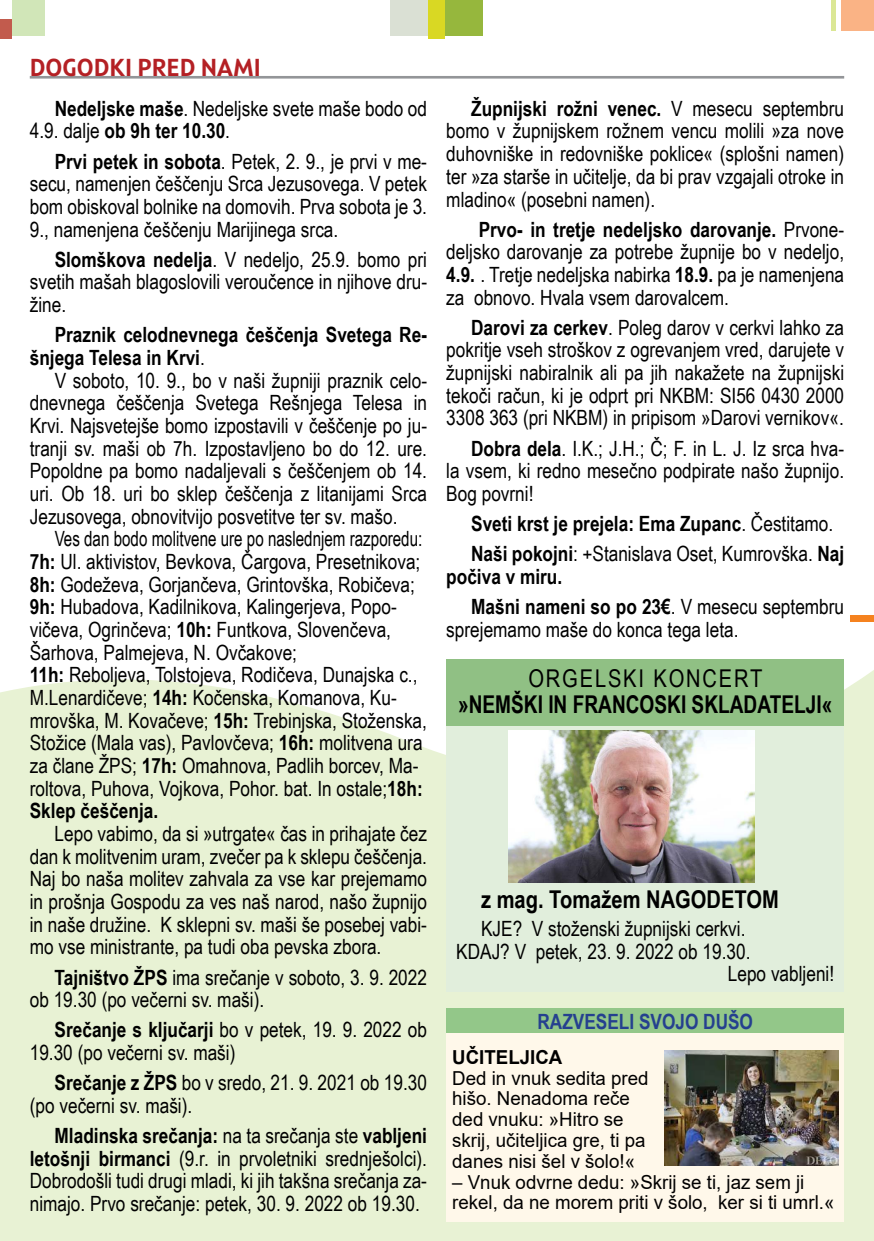
<style>
.page{position:relative;width:874px;height:1241px;background:#fff}
.page>*{position:absolute;margin:0;border:0;box-sizing:border-box;transform-origin:0 0}
.t1{font:700 24.5px "Arial Narrow";color:#000;scale:.95 1}
.t2{font:700 24.5px "Arial Narrow";color:#000}
.t3{font:700 24.5px "Squad";color:#b42024}
.t4{font:24.5px "Arial Narrow";letter-spacing:.075em;color:#000}
.t5{font:21px/22.6px "Arial Narrow";color:#000;text-align:justify}
.t6{font:21px/22.6px "Arial Narrow";color:#000;scale:.88 1}
.t7{font:700 21px/30.1px "Arial Narrow";color:#000}
.t8{font:700 21px "Arial Narrow";color:#25408f}
.t9{font:19.25px/20.8px "Arial";color:#000}
.t10{font:700 19.25px "Arial";color:#000}
.s1{font-weight:700}
.s2{font-weight:400}
</style>
<div class="page">
<div style="left:850px;top:615px;width:23px;height:7px;background:#f5821f"></div>
<div style="left:436px;top:0;width:46px;height:36px;background:#96b73d"></div>
<div style="left:390px;top:0;width:46px;height:36px;background:#dae0d4"></div>
<div style="left:830px;top:0;width:5px;height:31px;background:#dbe795"></div>
<div style="left:428px;top:0;width:16px;height:39px;background:#d9d823"></div>
<div style="left:0;top:0;width:45px;height:36px;background:#d1e6b8"></div>
<div style="left:0;top:19px;width:11px;height:20px;background:#c25b4d"></div>
<div style="left:0;top:0;width:11px;height:19px;background:#fff"></div>
<div style="left:840px;top:0;width:33px;height:31px;background:#fab385"></div>
<div style="left:0;top:659px;width:873px;height:581px;background:#e8f2d4"></div>
<div style="left:446px;top:1008px;width:397px;height:213px;background:#fff8ea"></div>
<div style="left:446px;top:1008px;width:397px;height:25px;background:#93c789"></div>
<img style="left:664px;top:1050px;width:174px;height:115px">
<hr style="left:30px;top:76px;width:813px;height:3px;background:#939598">
<div style="left:446px;top:659px;width:397px;height:332px;background:#e1eedc"></div>
<img style="left:508px;top:730px;width:246px;height:152px">
<div style="left:446px;top:659px;width:397px;height:66px;background:#90c084"></div>
<p class="t3" style="left:30px;top:52px;width:232px">DOGODKI PRED NAMI</p>
<p class="t5" style="left:30px;top:96px;width:398px;text-indent:25px"><span class="s1">Nedeljske maše</span>. Nedeljske svete maše bodo od<br>4.9. dalje <span class="s1">ob 9h ter 10.30</span>.</p>
<p class="t5" style="left:30px;top:149px;width:398px;text-indent:25px"><span class="s1">Prvi petek in sobota</span>. Petek, 2. 9., je prvi v me&shy;secu, namenjen češčenju Srca Jezusovega. V petek bom obiskoval bolnike na domovih. Prva sobota je 3.<br>9., namenjena češčenju Marijinega srca.</p>
<p class="t5" style="left:30px;top:247px;width:398px;text-indent:25px"><span class="s1">Slomškova nedelja</span>. V nedeljo, 25.9. bomo pri svetih mašah blagoslovili veroučence in njihove dru&shy;žine.</p>
<p class="t7" style="left:30px;top:322px;width:398px;line-height:22.6px;text-indent:25px">Praznik celodnevnega češčenja Svetega Re&shy;šnjega Telesa in Krvi<span class="s2">.</span></p>
<p class="t5" style="left:30px;top:368px;width:398px;text-indent:25px">V soboto, 10. 9., bo v naši župniji praznik celo&shy;dnevnega češčenja Svetega Rešnjega Telesa in Krvi. Najsvetejše bomo izpostavili v češčenje po ju&shy;tranji sv. maši ob 7h. Izpostavljeno bo do 12. ure.<br>Popoldne pa bomo nadaljevali s češčenjem ob 14. uri. Ob 18. uri bo sklep češčenja z litanijami Srca Jezusovega, obnovitvijo posvetitve ter sv. mašo.</p>
<p class="t6" style="left:30px;top:527px;width:452px;text-indent:25px">Ves dan bodo molitvene ure po naslednjem razporedu:<br><span class="s1">7h:</span> Ul. aktivistov, Bevkova, Čargova, Presetnikova; <span class="s1">8h:</span> Godeževa, Gorjančeva, Grintovška, Robičeva; <span class="s1">9h:</span> Hubadova, Kadilnikova, Kalingerjeva, Popo&shy;vičeva, Ogrinčeva; <span class="s1">10h:</span> Funtkova, Slovenčeva, Šarhova, Palmejeva, N. Ovčakove;<br><span class="s1">11h:</span> Reboljeva, Tolstojeva, Rodičeva, Dunajska c., M.Lenardičeve; <span class="s1">14h:</span> Kočenska, Komanova, Ku&shy;mrovška, M. Kovačeve; <span class="s1">15h:</span> Trebinjska, Stoženska, Stožice (Mala vas), Pavlovčeva; <span class="s1">16h:</span> molitvena ura za člane ŽPS; <span class="s1">17h:</span> Omahnova, Padlih borcev, Ma&shy;roltova, Puhova, Vojkova, Pohor. bat. In ostale;<span class="s1">18h:<br>Sklep češčenja.</span></p>
<p class="t5" style="left:30px;top:821px;width:398px;text-indent:25px">Lepo vabimo, da si »utrgate« čas in prihajate čez dan k molitvenim uram, zvečer pa k sklepu češčenja.<br>Naj bo naša molitev zahvala za vse kar prejemamo in prošnja Gospodu za ves naš narod, našo župnijo in naše družine. K sklepni sv. maši še posebej vabi&shy;mo vse ministrante, pa tudi oba pevska zbora.</p>
<p class="t5" style="left:30px;top:964px;width:398px;text-indent:25px"><span class="s1">Tajništvo ŽPS</span> ima srečanje v soboto, 3. 9. 2022 ob 19.30 (po večerni sv. maši).</p>
<p class="t5" style="left:30px;top:1017px;width:398px;text-indent:25px"><span class="s1">Srečanje s ključarji</span> bo v petek, 19. 9. 2022 ob<br>19.30 (po večerni sv. maši)</p>
<p class="t5" style="left:30px;top:1070px;width:398px;text-indent:25px"><span class="s1">Srečanje z ŽPS</span> bo v sredo, 21. 9. 2021 ob 19.30 (po večerni sv. maši).</p>
<p class="t5" style="left:30px;top:1123px;width:398px;text-indent:25px"><span class="s1">Mladinska srečanja:</span> na ta srečanja ste <span class="s1">vabljeni letošnji birmanci</span> (9.r. in prvoletniki srednješolci).<br>Dobrodošli tudi drugi mladi, ki jih takšna srečanja za&shy;nimajo. Prvo srečanje: petek, 30. 9. 2022 ob 19.30.</p>
<p class="t5" style="left:446px;top:96px;width:399px;text-indent:25px"><span class="s1">Župnijski rožni venec.</span> V mesecu septembru bomo v župnijskem rožnem vencu molili »za nove duhovniške in redovniške poklice« (splošni namen) ter »za starše in učitelje, da bi prav vzgajali otroke in mladino« (posebni namen).</p>
<p class="t5" style="left:446px;top:217px;width:399px;text-indent:32px"><span class="s1">Prvo- in tretje nedeljsko darovanje.</span> Prvone&shy;deljsko darovanje za potrebe župnije bo v nedeljo, <span class="s1">4.9.</span> . Tretje nedeljska nabirka <span class="s1">18.9.</span> pa je namenjena za obnovo. Hvala vsem darovalcem.</p>
<p class="t5" style="left:446px;top:315px;width:399px;text-indent:25px"><span class="s1">Darovi za cerkev</span>. Poleg darov v cerkvi lahko za pokritje vseh stroškov z ogrevanjem vred, darujete v župnijski nabiralnik ali pa jih nakažete na župnijski tekoči račun, ki je odprt pri NKBM: SI56 0430 2000<br>3308 363 (pri NKBM) in pripisom »Darovi vernikov«.</p>
<p class="t5" style="left:446px;top:436px;width:399px;text-indent:25px"><span class="s1">Dobra dela</span>. I.K.; J.H.; Č; F. in L. J. Iz srca hva&shy;la vsem, ki redno mesečno podpirate našo župnijo.<br>Bog povrni!</p>
<p class="t7" style="left:471px;top:507px;width:374px">Sveti krst je prejela: Ema Zupanc<span class="s2">. Čestitamo.<br></span>Naši pokojni<span class="s2">: +Stanislava Oset, Kumrovška.</span> Naj</p>
<p class="t7" style="left:471px;top:560px;width:374px;text-indent:-25px">počiva v miru.<br>Mašni nameni so po 23€<span class="s2">. V mesecu septembru</span></p>
<p class="t5" style="left:446px;top:617px;width:293px">sprejemamo maše do konca tega leta.</p>
<p class="t4" style="left:528px;top:660px;width:235px">ORGELSKI KONCERT</p>
<p class="t1" style="left:458px;top:686px;width:395px">»NEMŠKI IN FRANCOSKI SKLADATELJI«</p>
<p class="t2" style="left:481px;top:881px;width:299px">z mag. Tomažem NAGODETOM</p>
<p class="t5" style="left:481px;top:916px;width:266px">KJE? V stoženski župnijski cerkvi.</p>
<p class="t5" style="left:456px;top:939px;width:295px">KDAJ? V petek, 23. 9. 2022 ob 19.30.</p>
<p class="t5" style="left:727px;top:961px;width:108px">Lepo vabljeni!</p>
<p class="t8" style="left:537px;top:1005px;width:217px">RAZVESELI SVOJO DUŠO</p>
<p class="t10" style="left:452px;top:1043px;width:111px">UČITELJICA</p>
<p class="t9" style="left:452px;top:1067px;width:198px">Ded in vnuk sedita pred hišo. Nenadoma reče ded vnuku: »Hitro se skrij, učiteljica gre, ti pa danes nisi šel v šolo!«</p>
<p class="t9" style="left:452px;top:1170px;width:383px">– Vnuk odvrne dedu: »Skrij se ti, jaz sem ji rekel, da ne morem priti v šolo, ker si ti umrl.«</p>
</div>
